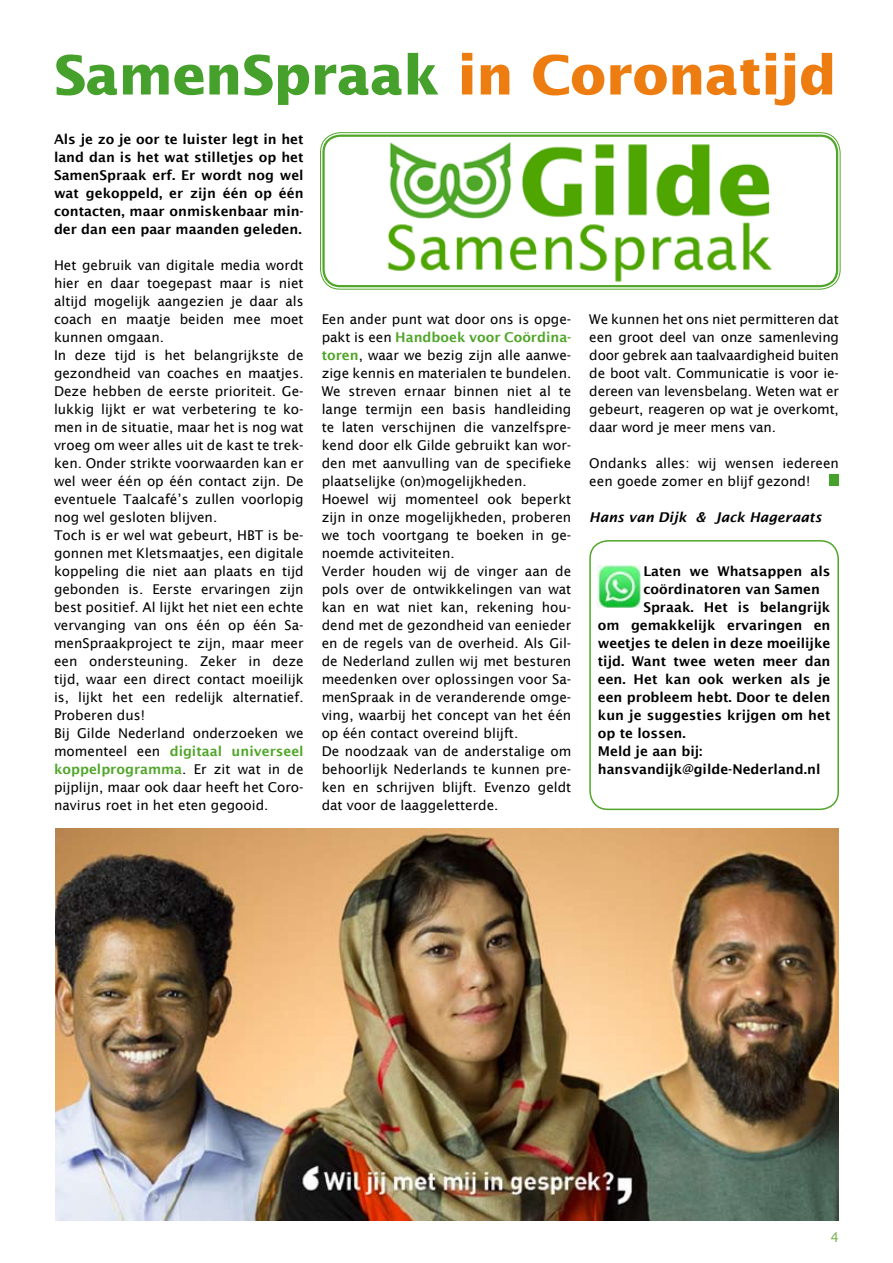
<style>
.page{position:relative;width:893px;height:1263px;background:#fff}
.page>*{position:absolute;margin:0;border:0;box-sizing:border-box;transform-origin:0 0}
.t1{font:700 54px "Lucida Sans";letter-spacing:-.01em;color:#ee7d11}
.t2{font:13.5px/18px "Lucida Sans";color:#000}
.t3{font:600 13.5px/18px "Lucida Sans";color:#000;text-align:justify}
.t4{font:italic 600 13.5px "Lucida Sans";color:#000}
.s1{color:#45a12b}
.s2{font-weight:600;color:#50a629}
</style>
<div class="page">
<div style="left:589px;top:540px;width:250px;height:270px;border:2px solid #50a629;border-radius:18px"></div>
<img style="left:55px;top:829px;width:784px;height:391px">
<div style="left:320px;top:132px;width:520px;height:158px;border:1px solid #50a629;border-radius:20px"></div>
<div style="left:322px;top:135px;width:516px;height:152px;border:2px solid #50a629;border-radius:17px"></div>
<img style="left:387px;top:142px;width:385px;height:140px">
<div style="left:829px;top:474px;width:10px;height:12px;background:#45a12b"></div>
<img style="left:598px;top:565px;width:43px;height:43px">
<h1 class="t1" style="left:54px;top:45px;width:784px"><span class="s1">SamenSpraak</span> in Coronatijd</h1>
<p class="t3" style="left:54px;top:130px;width:251px">Als je zo je oor te luister legt in het land dan is het wat stilletjes op het SamenSpraak erf. Er wordt nog wel wat gekoppeld, er zijn één op één contacten, maar onmiskenbaar min&shy;der dan een paar maanden geleden.</p>
<p class="t2" style="left:54px;top:256px;width:251px">Het gebruik van digitale media wordt hier en daar toegepast maar is niet altijd mogelijk aangezien je daar als coach en maatje beiden mee moet kunnen omgaan.<br>In deze tijd is het belangrijkste de gezondheid van coaches en maatjes.<br>Deze hebben de eerste prioriteit. Ge&shy;lukkig lijkt er wat verbetering te ko&shy;men in de situatie, maar het is nog wat vroeg om weer alles uit de kast te trek&shy;ken. Onder strikte voorwaarden kan er wel weer één op één contact zijn. De eventuele Taalcafé’s zullen voorlopig nog wel gesloten blijven.<br>Toch is er wel wat gebeurt, HBT is be&shy;gonnen met Kletsmaatjes, een digitale koppeling die niet aan plaats en tijd gebonden is. Eerste ervaringen zijn best positief. Al lijkt het niet een echte vervanging van ons één op één Sa&shy;menSpraakproject te zijn, maar meer een ondersteuning. Zeker in deze tijd, waar een direct contact moeilijk is, lijkt het een redelijk alternatief.<br>Proberen dus!<br>Bij Gilde Nederland onderzoeken we momenteel een <span class="s2">digitaal universeel koppelprogramma</span>. Er zit wat in de pijplijn, maar ook daar heeft het Coro&shy;navirus roet in het eten gegooid.</p>
<p class="t2" style="left:322px;top:310px;width:251px">Een ander punt wat door ons is opge&shy;pakt is een <span class="s2">Handboek voor Coördina&shy;toren</span>, waar we bezig zijn alle aanwe&shy;zige kennis en materialen te bundelen.<br>We streven ernaar binnen niet al te lange termijn een basis handleiding te laten verschijnen die vanzelfspre&shy;kend door elk Gilde gebruikt kan wor&shy;den met aanvulling van de specifieke plaatselijke (on)mogelijkheden.<br>Hoewel wij momenteel ook beperkt zijn in onze mogelijkheden, proberen we toch voortgang te boeken in ge&shy;noemde activiteiten.<br>Verder houden wij de vinger aan de pols over de ontwikkelingen van wat kan en wat niet kan, rekening hou&shy;dend met de gezondheid van eenieder en de regels van de overheid. Als Gil&shy;de Nederland zullen wij met besturen meedenken over oplossingen voor Sa&shy;menSpraak in de veranderende omge&shy;ving, waarbij het concept van het één op één contact overeind blijft.<br>De noodzaak van de anderstalige om behoorlijk Nederlands te kunnen pre&shy;ken en schrijven blijft. Evenzo geldt dat voor de laaggeletterde.</p>
<p class="t2" style="left:589px;top:310px;width:251px;text-align:justify">We kunnen het ons niet permitteren dat een groot deel van onze samenleving door gebrek aan taalvaardigheid buiten de boot valt. Communicatie is voor ie&shy;dereen van levensbelang. Weten wat er gebeurt, reageren op wat je overkomt, daar word je meer mens van.</p>
<p class="t2" style="left:589px;top:454px;width:251px">Ondanks alles: wij wensen iedereen een goede zomer en blijf gezond!</p>
<p class="t4" style="left:589px;top:509px;width:234px">Hans van Dijk &amp; Jack Hageraats</p>
<p class="t3" style="left:643px;top:562px;width:189px">Laten we Whatsappen als</p>
<p class="t3" style="left:643px;top:580px;width:178px">coördinatoren van Samen</p>
<p class="t3" style="left:643px;top:598px;width:189px">Spraak. Het is belangrijk</p>
<p class="t3" style="left:598px;top:616px;width:234px">om gemakkelijk ervaringen en</p>
<p class="t3" style="left:598px;top:634px;width:234px">weetjes te delen in deze moeilijke</p>
<p class="t3" style="left:598px;top:652px;width:234px">tijd. Want twee weten meer dan</p>
<p class="t3" style="left:598px;top:670px;width:234px">een. Het kan ook werken als je</p>
<p class="t3" style="left:598px;top:688px;width:234px">een probleem hebt. Door te delen</p>
<p class="t3" style="left:598px;top:706px;width:234px">kun je suggesties krijgen om het</p>
<p class="t3" style="left:598px;top:724px;width:89px">op te lossen.</p>
<p class="t3" style="left:598px;top:742px;width:106px">Meld je aan bij:</p>
<p class="t3" style="left:598px;top:760px;width:224px">hansvandijk@gilde-Nederland.nl</p>
</div>
